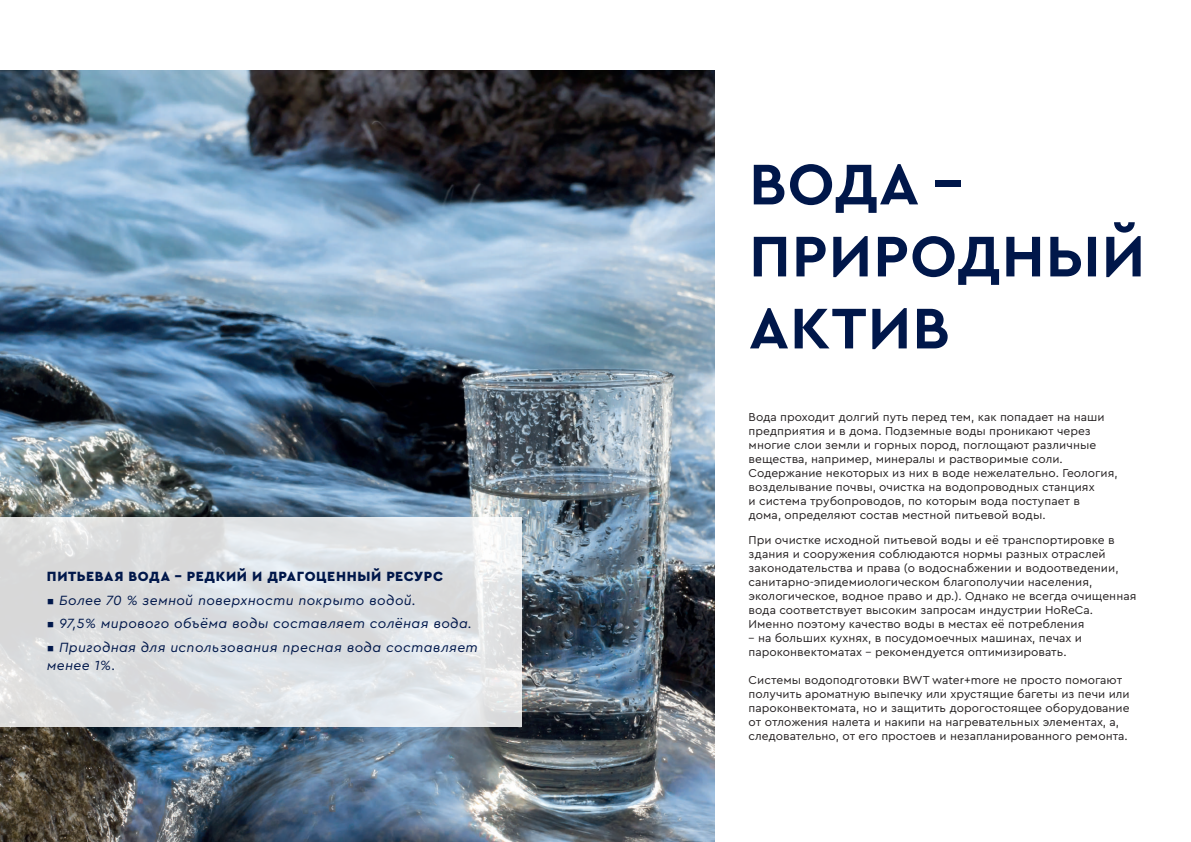
<style>
.page{position:relative;width:1191px;height:842px;background:#fff}
.page>*{position:absolute;margin:0;border:0;box-sizing:border-box;transform-origin:0 0}
.t1{font:700 60px/72px "Cera PRO";letter-spacing:.02em;color:#00174a}
.t2{font:italic 14px/18px "Cera PRO";letter-spacing:.02em;color:#00174a}
.t3{font:900 14px "Cera PRO";letter-spacing:.045em;color:#00174a}
.t4{font:12px/14px "Cera PRO";color:#231f20}
.s1{font-weight:300;font-style:normal}
</style>
<div class="page">
<img style="left:0;top:71px;width:714px;height:771px">
<svg style="left:0;top:517px;width:522px;height:210px;background:#dfe1e3"></svg>
<p class="t3" style="left:47px;top:567px;width:398px">ПИТЬЕВАЯ ВОДА – РЕДКИЙ И ДРАГОЦЕННЫЙ РЕСУРС</p>
<p class="t2" style="left:47px;top:590px;width:370px"><span class="s1">▪</span> Более 70 % земной поверхности покрыто водой.</p>
<p class="t2" style="left:47px;top:614px;width:426px"><span class="s1">▪</span> 97,5% мирового объёма воды составляет солёная вода.</p>
<p class="t2" style="left:47px;top:638px;width:432px"><span class="s1">▪</span> Пригодная для использования пресная вода составляет менее 1%.</p>
<h1 class="t1" style="left:749px;top:146px;width:397px">ВОДА –<br>ПРИРОДНЫЙ<br>АКТИВ</h1>
<p class="t4" style="left:748px;top:409px;width:371px">Вода проходит долгий путь перед тем, как попадает на наши предприятия и в дома. Подземные воды проникают через многие слои земли и горных пород, поглощают различные вещества, например, минералы и растворимые соли.<br>Содержание некоторых из них в воде нежелательно. Геология, возделывание почвы, очистка на водопроводных станциях<br>и система трубопроводов, по которым вода поступает в<br>дома, определяют состав местной питьевой воды.</p>
<p class="t4" style="left:748px;top:533px;width:389px">При очистке исходной питьевой воды и её транспортировке в здания и сооружения соблюдаются нормы разных отраслей законодательства и права (о водоснабжении и водоотведении, санитарно-эпидемиологическом благополучии населения, экологическое, водное право и др.). Однако не всегда очищенная вода соответствует высоким запросам индустрии HoReCa.<br>Именно поэтому качество воды в местах её потребления</p>
<p class="t4" style="left:748px;top:631px;width:335px">– на больших кухнях, в посудомоечных машинах, печах и пароконвектоматах – рекомендуется оптимизировать.</p>
<p class="t4" style="left:748px;top:673px;width:383px">Системы водоподготовки BWT water+more не просто помогают получить ароматную выпечку или хрустящие багеты из печи или пароконвектомата, но и защитить дорогостоящее оборудование от отложения налета и накипи на нагревательных элементах, а, следовательно, от его простоев и незапланированного ремонта.</p>
</div>
